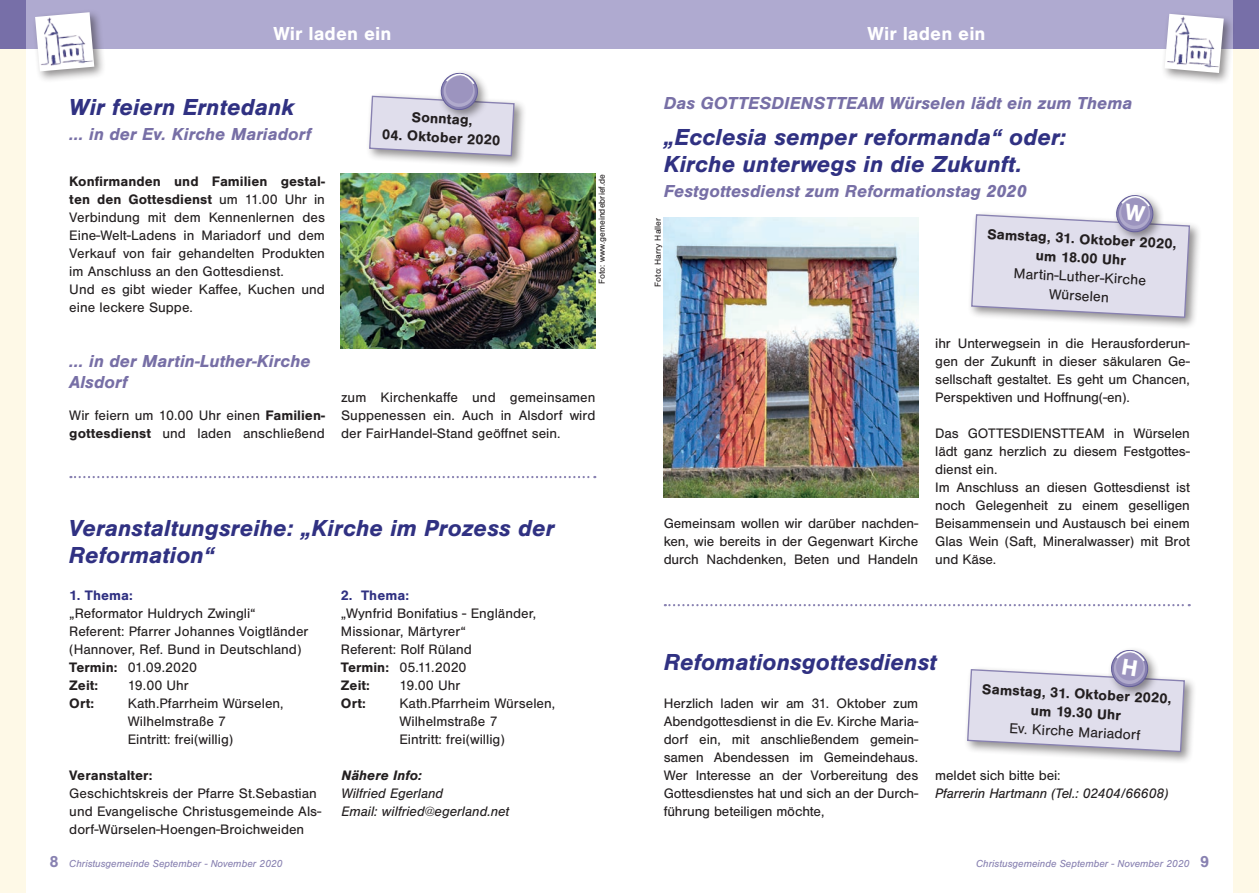
<style>
.page{position:relative;width:1259px;height:893px;background:#fff}
.page>*{position:absolute;margin:0;border:0;box-sizing:border-box;transform-origin:0 0}
.t1{font:italic 700 24px/27px "Sans";color:#303182}
.t2{font:700 19.5px "Sans";letter-spacing:.005em;color:#fff}
.t3{font:italic 700 18px/21px "Sans";color:#776fa6}
.t4{font:700 14.85px/18.9px "Sans";color:#231f20;text-align:center}
.t5{font:14.85px/18.9px "Sans";color:#231f20;text-align:center}
.t6{font:14.25px/18px "Sans";color:#231f20}
.t7{font:italic 14.25px/18px "Sans";letter-spacing:-.005em;color:#231f20}
.t8{font:700 14.25px "Sans";letter-spacing:.005em;color:#231f20}
.t9{font:700 14.25px "Sans";letter-spacing:.005em;color:#303182}
.t10{font:italic 700 14.25px "Sans";color:#231f20}
.t11{font:italic 10.5px "Sans";color:#8881b1}
.t12{font:9px "Sans";color:#231f20}
.s1{font-weight:700}
.s2{font-weight:700;font-style:normal;font-size:16.5px}
</style>
<div class="page">
<div style="left:1233px;top:0;width:26px;height:893px;background:#fef9e7"></div>
<div style="left:0;top:0;width:25px;height:893px;background:#fef9e7"></div>
<div style="left:0;top:0;width:629px;height:49px;background:#afaad0"></div>
<div style="left:629px;top:0;width:630px;height:49px;background:#afaad0"></div>
<div style="left:1233px;top:0;width:26px;height:49px;background:#776fa8"></div>
<div style="left:0;top:0;width:25px;height:49px;background:#776fa8"></div>
<div style="left:32px;top:9px;width:74px;height:74px;background:#231f20;opacity:.5"></div>
<img style="left:35px;top:12px;width:59px;height:59px">
<svg style="left:665px;top:604px;width:524px;height:2px"></svg>
<svg style="left:70px;top:476px;width:525px;height:2px"></svg>
<img style="left:663px;top:218px;width:255px;height:279px">
<div style="left:967px;top:211px;width:235px;height:119px;background:#231f20;opacity:.5"></div>
<div style="left:963px;top:666px;width:234px;height:98px;background:#231f20;opacity:.5"></div>
<div style="left:1161px;top:10px;width:74px;height:75px;background:#231f20;opacity:.5"></div>
<img style="left:1164px;top:14px;width:59px;height:59px">
<img style="left:341px;top:174px;width:255px;height:174px">
<div style="left:365px;top:92px;width:161px;height:76px;background:#231f20;opacity:.5"></div>
<svg style="left:368px;top:72px;width:147px;height:85px"></svg>
<svg style="left:970px;top:194px;width:220px;height:125px"></svg>
<svg style="left:966px;top:649px;width:219px;height:104px"></svg>
<h2 class="t2" style="left:273px;top:22px;width:119px">Wir laden ein</h2>
<h1 class="t1" style="left:69px;top:93px;width:227px">Wir feiern Erntedank</h1>
<p class="t3" style="left:69px;top:123px;width:243px">… in der Ev. Kirche Mariadorf</p>
<p class="t6" style="left:69px;top:172px;width:257px"><span class="s1">Konfirmanden und Familien gestal&shy;ten den Gottesdienst</span> um 11.00 Uhr in Verbindung mit dem Kennenlernen des Eine-Welt-Ladens in Mariadorf und dem Verkauf von fair gehandelten Produkten im Anschluss an den Gottesdienst.<br>Und es gibt wieder Kaffee, Kuchen und eine leckere Suppe.</p>
<p class="t3" style="left:69px;top:350px;width:243px">… in der Martin-Luther-Kirche<br>Alsdorf</p>
<p class="t6" style="left:69px;top:406px;width:257px">Wir feiern um 10.00 Uhr einen <span class="s1">Familien&shy;gottesdienst</span> und laden anschließend</p>
<p class="t4" style="left:412px;top:108px;width:63px;rotate:3deg">Sonntag,</p>
<p class="t4" style="left:383px;top:125px;width:120px;rotate:3deg">04. Oktober 2020</p>
<p class="t12" style="left:597px;top:284px;width:111px;rotate:-90deg">Foto: www.gemeindebrief.de</p>
<p class="t6" style="left:341px;top:388px;width:256px;text-align:justify">zum Kirchenkaffe und gemeinsamen Suppenessen ein. Auch in Alsdorf wird der FairHandel-Stand geöffnet sein.</p>
<h1 class="t1" style="left:69px;top:515px;width:487px">Veranstaltungsreihe: „Kirche im Prozess der<br>Reformation“</h1>
<p class="t9" style="left:69px;top:587px;width:65px">1. Thema:</p>
<p class="t6" style="left:69px;top:604px;width:241px">„Reformator Huldrych Zwingli“<br>Referent: Pfarrer Johannes Voigtländer (Hannover, Ref. Bund in Deutschland)<br><span class="s1">Termin:</span> 01.09.2020<br><span class="s1">Zeit:</span></p>
<p class="t9" style="left:341px;top:587px;width:70px">2. Thema:</p>
<p class="t6" style="left:341px;top:604px;width:197px">„Wynfrid Bonifatius - Engländer,<br>Missionar, Märtyrer“<br>Referent: Rolf Rüland<br><span class="s1">Termin:</span> 05.11.2020<br><span class="s1">Zeit:</span></p>
<p class="t6" style="left:399px;top:676px;width:63px">19.00 Uhr</p>
<p class="t6" style="left:128px;top:676px;width:63px">19.00 Uhr</p>
<p class="t8" style="left:69px;top:695px;width:26px">Ort:</p>
<p class="t6" style="left:128px;top:694px;width:157px">Kath.Pfarrheim Würselen,<br>Wilhelmstraße 7<br>Eintritt: frei(willig)</p>
<p class="t8" style="left:69px;top:767px;width:85px">Veranstalter:</p>
<p class="t6" style="left:69px;top:784px;width:253px">Geschichtskreis der Pfarre St.Sebastian und Evangelische Christusgemeinde Als&shy;dorf-Würselen-Hoengen-Broichweiden</p>
<p class="t8" style="left:341px;top:695px;width:26px">Ort:</p>
<p class="t6" style="left:399px;top:694px;width:157px">Kath.Pfarrheim Würselen,<br>Wilhelmstraße 7<br>Eintritt: frei(willig)</p>
<p class="t10" style="left:341px;top:766px;width:82px">Nähere Info:</p>
<p class="t7" style="left:341px;top:784px;width:169px">Wilfried Egerland<br>Email: wilfried@egerland.net</p>
<h2 class="t2" style="left:867px;top:22px;width:119px">Wir laden ein</h2>
<p class="t3" style="left:664px;top:93px;width:470px">Das GOTTESDIENSTTEAM Würselen lädt ein zum Thema</p>
<h1 class="t1" style="left:664px;top:123px;width:404px">„Ecclesia semper reformanda“ oder:<br>Kirche unterwegs in die Zukunft.</h1>
<p class="t3" style="left:664px;top:180px;width:364px">Festgottesdienst zum Reformationstag 2020</p>
<p class="t12" style="left:653px;top:287px;width:70px;rotate:-90deg">Foto: Harry Haller</p>
<p class="t4" style="left:988px;top:225px;width:191px;rotate:3deg">Samstag, 31. Oktober 2020, um 18.00 Uhr</p>
<p class="t5" style="left:1014px;top:264px;width:134px;rotate:3deg">Martin-Luther-Kirche<br>Würselen</p>
<p class="t6" style="left:664px;top:514px;width:256px;text-align:justify">Gemeinsam wollen wir darüber nachden&shy;ken, wie bereits in der Gegenwart Kirche durch Nachdenken, Beten und Handeln</p>
<p class="t6" style="left:935px;top:334px;width:256px;text-align:justify">ihr Unterwegsein in die Herausforderun&shy;gen der Zukunft in dieser säkularen Ge&shy;sellschaft gestaltet. Es geht um Chancen, Perspektiven und Hoffnung(-en).</p>
<p class="t6" style="left:935px;top:424px;width:256px">Das GOTTESDIENSTTEAM in Würselen lädt ganz herzlich zu diesem Festgottes&shy;dienst ein.<br>Im Anschluss an diesen Gottesdienst ist noch Gelegenheit zu einem geselligen<br>Beisammensein und Austausch bei einem<br>Glas Wein (Saft, Mineralwasser) mit Brot und Käse.</p>
<h1 class="t1" style="left:664px;top:648px;width:275px">Refomationsgottesdienst</h1>
<p class="t6" style="left:664px;top:694px;width:256px;text-align:justify">Herzlich laden wir am 31. Oktober zum Abendgottesdienst in die Ev. Kirche Maria&shy;dorf ein, mit anschließendem gemein&shy;samen Abendessen im Gemeindehaus.<br>Wer Interesse an der Vorbereitung des Gottesdienstes hat und sich an der Durch&shy;führung beteiligen möchte,</p>
<p class="t4" style="left:982px;top:679px;width:191px;rotate:3deg">Samstag, 31. Oktober 2020, um 19.30 Uhr</p>
<p class="t5" style="left:1009px;top:719px;width:133px;rotate:3deg">Ev. Kirche Mariadorf</p>
<p class="t6" style="left:935px;top:766px;width:127px">meldet sich bitte bei:</p>
<p class="t7" style="left:935px;top:784px;width:235px">Pfarrerin Hartmann (Tel.: 02404/66608)</p>
<p class="t11" style="left:49px;top:857px;width:235px"><span class="s2">8</span> Christusgemeinde September - November 2020</p>
<p class="t11" style="left:976px;top:857px;width:235px">Christusgemeinde September - November 2020 <span class="s2">9</span></p>
</div>
